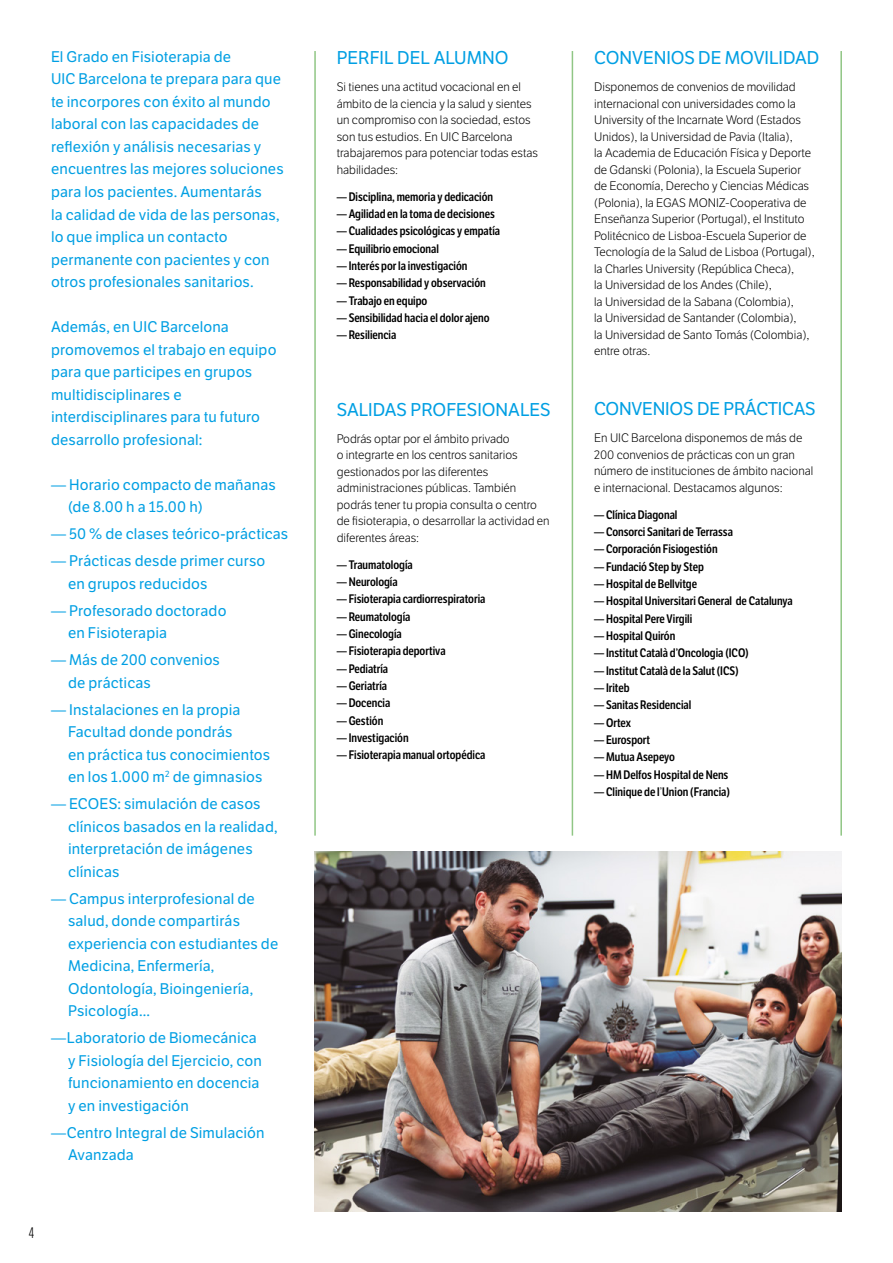
<style>
.page{position:relative;width:893px;height:1263px;background:#fff}
.page>*{position:absolute;margin:0;border:0;box-sizing:border-box;transform-origin:0 0}
.t1{font:18px "LFT Etica";color:#009fe3}
.t2{font:15px/22.5px "LFT Etica";letter-spacing:.01em;color:#009fe3}
.t3{font:300 15px "LFT Etica Compressed";color:#000}
.t4{font:12px/16.5px "LFT Etica Lt";color:#000}
.t5{font:600 12px "LFT Etica Condensed";color:#000}
.s1{font-family:"LFT Etica Lt";font-weight:400}
</style>
<div class="page">
<img style="left:315px;top:851px;width:527px;height:361px">
<hr style="left:314px;top:51px;width:2px;height:785px;background:#90c685">
<hr style="left:572px;top:51px;width:1px;height:785px;background:#90c685">
<hr style="left:840px;top:51px;width:2px;height:785px;background:#90c685">
<p class="t2" style="left:51px;top:46px;width:234px">El Grado en Fisioterapia de<br>UIC Barcelona te prepara para que te incorpores con éxito al mundo laboral con las capacidades de reflexión y análisis necesarias y encuentres las mejores soluciones para los pacientes. Aumentarás<br>la calidad de vida de las personas, lo que implica un contacto permanente con pacientes y con otros profesionales sanitarios.</p>
<p class="t2" style="left:51px;top:316px;width:227px">Además, en UIC Barcelona promovemos el trabajo en equipo para que participes en grupos multidisciplinares e interdisciplinares para tu futuro desarrollo profesional:</p>
<p class="t2" style="left:68px;top:473px;width:209px;text-indent:-17px">— Horario compacto de mañanas (de 8.00 h a 15.00 h)</p>
<p class="t2" style="left:51px;top:523px;width:239px">— 50 % de clases teórico-prácticas</p>
<p class="t2" style="left:68px;top:550px;width:199px;text-indent:-17px">— Prácticas desde primer curso en grupos reducidos</p>
<p class="t2" style="left:68px;top:599px;width:160px;text-indent:-17px">— Profesorado doctorado en Fisioterapia</p>
<p class="t2" style="left:68px;top:649px;width:153px;text-indent:-17px">— Más de 200 convenios de prácticas</p>
<p class="t2" style="left:68px;top:698px;width:204px;text-indent:-17px">— Instalaciones en la propia<br>Facultad donde pondrás<br>en práctica tus conocimientos en los 1.000 m<sup>2</sup> de gimnasios</p>
<p class="t2" style="left:68px;top:793px;width:211px;text-indent:-17px">— ECOES: simulación de casos clínicos basados en la realidad, interpretación de imágenes clínicas</p>
<p class="t2" style="left:68px;top:887px;width:212px;text-indent:-17px">— Campus interprofesional de salud, donde compartirás experiencia con estudiantes de<br>Medicina, Enfermería,<br>Odontología, Bioingeniería,<br>Psicología...</p>
<p class="t2" style="left:68px;top:1027px;width:195px;text-indent:-17px">—Laboratorio de Biomecánica y Fisiología del Ejercicio, con funcionamiento en docencia y en investigación</p>
<p class="t2" style="left:68px;top:1121px;width:198px;text-indent:-17px">—Centro Integral de Simulación<br>Avanzada</p>
<p class="t3" style="left:29px;top:1224px;width:7px">4</p>
<h1 class="t1" style="left:337px;top:47px;width:173px">PERFIL DEL ALUMNO</h1>
<p class="t4" style="left:337px;top:79px;width:203px">Si tienes una actitud vocacional en el ámbito de la ciencia y la salud y sientes un compromiso con la sociedad, estos son tus estudios. En UIC Barcelona trabajaremos para potenciar todas estas habilidades:</p>
<p class="t5" style="left:337px;top:189px;width:158px">— Disciplina, memoria y dedicación</p>
<p class="t5" style="left:337px;top:207px;width:160px">— Agilidad en la toma de decisiones</p>
<p class="t5" style="left:337px;top:224px;width:165px">— Cualidades psicológicas y empatía</p>
<p class="t5" style="left:337px;top:241px;width:104px">— Equilibrio emocional</p>
<p class="t5" style="left:337px;top:259px;width:132px">— Interés por la investigación</p>
<p class="t5" style="left:337px;top:276px;width:151px">— Responsabilidad y observación</p>
<p class="t5" style="left:337px;top:293px;width:92px">— Trabajo en equipo</p>
<p class="t5" style="left:337px;top:311px;width:154px">— Sensibilidad hacia el dolor ajeno</p>
<p class="t5" style="left:337px;top:328px;width:61px">— Resiliencia</p>
<h1 class="t1" style="left:337px;top:399px;width:215px">SALIDAS PROFESIONALES</h1>
<p class="t4" style="left:337px;top:431px;width:214px">Podrás optar por el ámbito privado<br>o integrarte en los centros sanitarios gestionados por las diferentes administraciones públicas. También podrás tener tu propia consulta o centro de fisioterapia, o desarrollar la actividad en diferentes áreas:</p>
<p class="t5" style="left:337px;top:558px;width:78px">— Traumatología</p>
<p class="t5" style="left:337px;top:575px;width:62px">— Neurología</p>
<p class="t5" style="left:337px;top:592px;width:150px">— Fisioterapia cardiorrespiratoria</p>
<p class="t5" style="left:337px;top:609px;width:75px">— Reumatología</p>
<p class="t5" style="left:337px;top:627px;width:67px">— Ginecología</p>
<p class="t5" style="left:337px;top:644px;width:110px">— Fisioterapia deportiva</p>
<p class="t5" style="left:337px;top:661px;width:53px">— Pediatría</p>
<p class="t5" style="left:337px;top:679px;width:52px">— Geriatría</p>
<p class="t5" style="left:337px;top:696px;width:55px">— Docencia</p>
<p class="t5" style="left:337px;top:713px;width:48px">— Gestión</p>
<p class="t5" style="left:337px;top:731px;width:73px">— Investigación</p>
<p class="t5" style="left:337px;top:748px;width:150px">— Fisioterapia manual ortopédica</p>
<h1 class="t1" style="left:594px;top:47px;width:227px">CONVENIOS DE MOVILIDAD</h1>
<p class="t4" style="left:594px;top:79px;width:222px">Disponemos de convenios de movilidad internacional con universidades como la University of the Incarnate Word (Estados Unidos), la Universidad de Pavia (Italia),<br>la Academia de Educación Física y Deporte de Gdanski (Polonia), la Escuela Superior de Economía, Derecho y Ciencias Médicas (Polonia), la EGAS MONIZ-Cooperativa de Enseñanza Superior (Portugal), el Instituto Politécnico de Lisboa-Escuela Superior de Tecnología de la Salud de Lisboa (Portugal), la Charles University (República Checa),<br>la Universidad de los Andes (Chile),<br>la Universidad de la Sabana (Colombia),<br>la Universidad de Santander (Colombia),<br>la Universidad de Santo Tomás (Colombia), entre otras.</p>
<h1 class="t1" style="left:594px;top:398px;width:223px">CONVENIOS DE PRÁCTICAS</h1>
<p class="t4" style="left:594px;top:430px;width:221px">En UIC Barcelona disponemos de más de 200 convenios de prácticas con un gran número de instituciones de ámbito nacional e internacional. Destacamos algunos:</p>
<p class="t5" style="left:594px;top:507px;width:85px">— Clínica Diagonal</p>
<p class="t5" style="left:594px;top:525px;width:140px">— Consorci Sanitari de Terrassa</p>
<p class="t5" style="left:594px;top:542px;width:125px">— Corporación Fisiogestión</p>
<p class="t5" style="left:594px;top:559px;width:111px">— Fundació Step by Step</p>
<p class="t5" style="left:594px;top:577px;width:105px">— Hospital de Bellvitge</p>
<p class="t5" style="left:594px;top:594px;width:200px">— Hospital Universitari General de Catalunya</p>
<p class="t5" style="left:594px;top:611px;width:100px">— Hospital Pere Virgili</p>
<p class="t5" style="left:594px;top:629px;width:83px">— Hospital Quirón</p>
<p class="t5" style="left:594px;top:646px;width:156px">— Institut Català d’Oncologia (ICO)</p>
<p class="t5" style="left:594px;top:663px;width:146px">— Institut Català de la Salut (ICS)</p>
<p class="t5" style="left:594px;top:681px;width:37px">— Iriteb</p>
<p class="t5" style="left:594px;top:698px;width:99px">— Sanitas Residencial</p>
<p class="t5" style="left:594px;top:715px;width:38px">— Ortex</p>
<p class="t5" style="left:594px;top:733px;width:57px">— Eurosport</p>
<p class="t5" style="left:594px;top:750px;width:82px">— Mutua Asepeyo</p>
<p class="t5" style="left:594px;top:767px;width:136px">— HM Delfos Hospital de Nens</p>
<p class="t5" style="left:594px;top:785px;width:137px">— Clinique de l<span class="s1">’</span>Union (Francia)</p>
</div>
